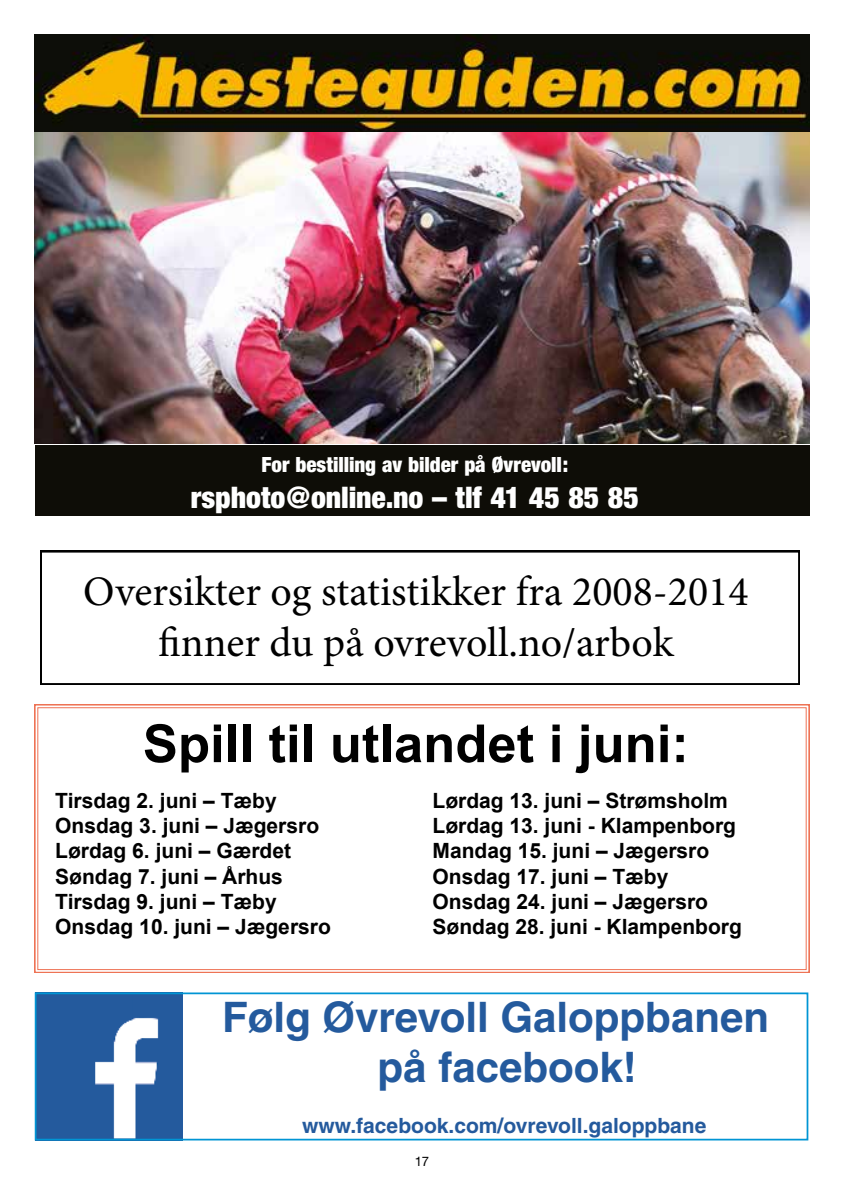
<style>
.page{position:relative;width:844px;height:1191px;background:#fff}
.page>*{position:absolute;margin:0;border:0;box-sizing:border-box;transform-origin:0 0}
.t1{font:700 52.5px "Arial";color:#000}
.t2{font:42px/50.4px "Minion Pro";color:#000;text-align:center}
.t3{font:700 42px/50.4px "Helvetica";color:#245a9d;text-align:center}
.t4{font:900 condensed 29.75px "Helvetica Neue";color:#fff}
.t5{font:700 21px/25.2px "Arial";color:#000}
.t6{font:700 21px "Helvetica";color:#245a9d}
.t7{font:900 condensed 21px "Helvetica Neue";color:#fff}
.t8{font:13.12px "Helvetica Neue";color:#000}
</style>
<div class="page">
<svg style="left:35px;top:704px;width:774px;height:268px"></svg>
<div style="left:37px;top:707px;width:769px;height:263px;border:1px solid #ee7355"></div>
<img style="left:38px;top:995px;width:145px;height:142px">
<div style="left:35px;top:992px;width:773px;height:148px;border:2px solid #0095d4"></div>
<img style="left:35px;top:131px;width:774px;height:312px">
<div style="left:35px;top:445px;width:774px;height:71px;background:#0e0d07"></div>
<img style="left:35px;top:35px;width:774px;height:96px">
<svg style="left:40px;top:551px;width:759px;height:134px"></svg>
<p class="t7" style="left:261px;top:451px;width:308px">For bestilling av bilder på Øvrevoll:</p>
<h3 class="t4" style="left:191px;top:479px;width:449px">rsphoto@online.no – tlf 41 45 85 85</h3>
<h2 class="t2" style="left:83px;top:567px;width:666px">Oversikter og statistikker fra 2008-2014 finner du på ovrevoll.no/arbok</h2>
<h1 class="t1" style="left:143px;top:708px;width:547px">Spill til utlandet i juni:</h1>
<p class="t5" style="left:55px;top:788px;width:277px">Tirsdag 2. juni – Tæby<br>Onsdag 3. juni – Jægersro<br>Lørdag 6. juni – Gærdet<br>Søndag 7. juni – Århus<br>Tirsdag 9. juni – Tæby<br>Onsdag 10. juni – Jægersro</p>
<p class="t5" style="left:432px;top:788px;width:311px">Lørdag 13. juni – Strømsholm<br>Lørdag 13. juni - Klampenborg<br>Mandag 15. juni – Jægersro<br>Onsdag 17. juni – Tæby<br>Onsdag 24. juni – Jægersro<br>Søndag 28. juni - Klampenborg</p>
<h2 class="t3" style="left:222px;top:991px;width:548px">Følg Øvrevoll Galoppbanen på facebook!</h2>
<p class="t6" style="left:302px;top:1112px;width:405px">www.facebook.com/ovrevoll.galoppbane</p>
<p class="t8" style="left:414px;top:1153px;width:16px">17</p>
</div>
